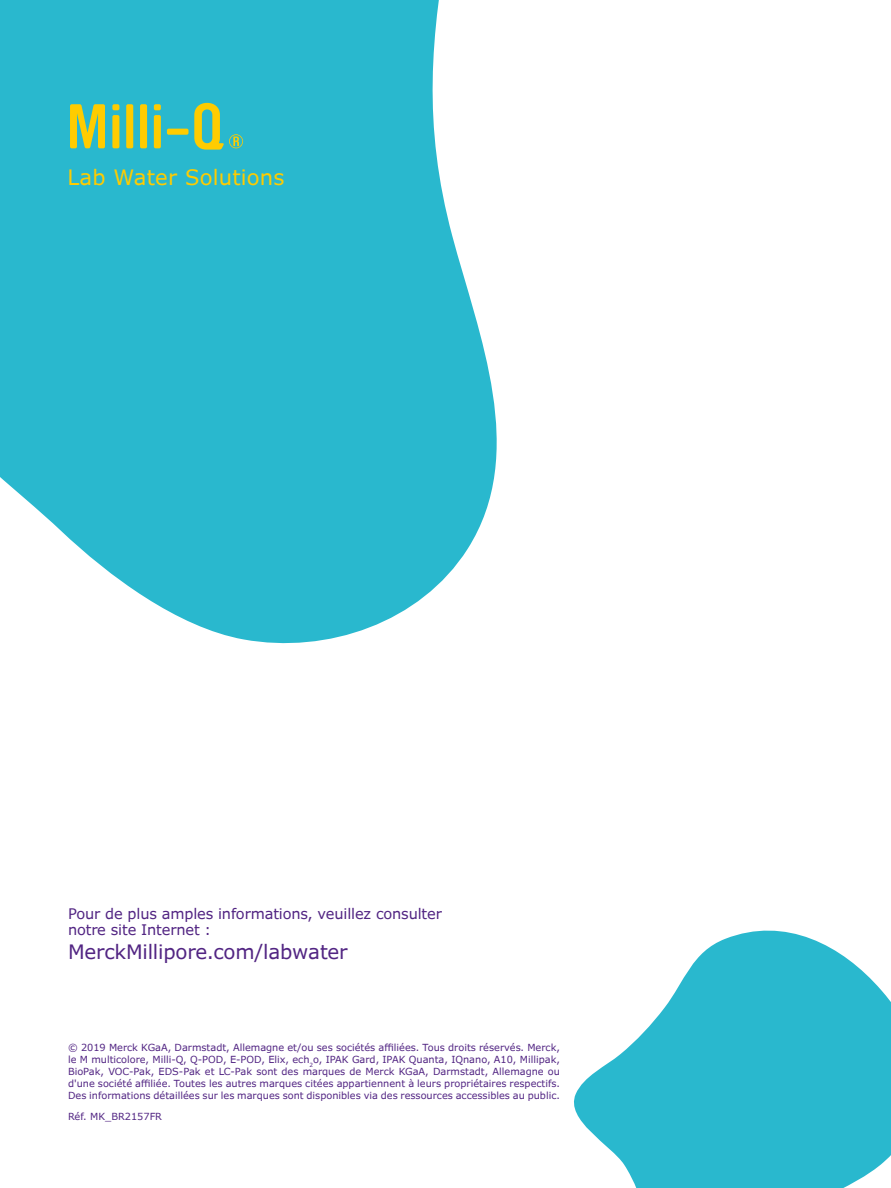
<style>
.page{position:relative;width:891px;height:1188px;background:#fff}
.page>*{position:absolute;margin:0;border:0;box-sizing:border-box;transform-origin:0 0}
.t1{font:21.15px "Verdana Pro";letter-spacing:.01em;color:#fc0}
.t2{font:19.8px "Verdana Pro";letter-spacing:-.01em;color:#522583}
.t3{font:14.55px/16.5px "Verdana Pro";letter-spacing:-.01em;color:#522583}
.t4{font:9.75px/12px "Verdana Pro";color:#522583;text-align:justify}
</style>
<div class="page">
<svg style="left:0;top:0;width:497px;height:644px;background:#46c1d4"></svg>
<svg style="left:70px;top:104px;width:35px;height:44px;background:#bdc53e"></svg>
<div style="left:140px;top:104px;width:7px;height:44px;background:#fc0;border-radius:2px"></div>
<div style="left:154px;top:104px;width:7px;height:6px;background:#fc0;border-radius:2px"></div>
<div style="left:126px;top:104px;width:7px;height:44px;background:#fc0;border-radius:2px"></div>
<div style="left:112px;top:115px;width:7px;height:33px;background:#fc0;border-radius:2px"></div>
<svg style="left:194px;top:103px;width:49px;height:47px;background:#79bf80"></svg>
<div style="left:154px;top:115px;width:7px;height:33px;background:#fc0;border-radius:2px"></div>
<div style="left:167px;top:129px;width:22px;height:6px;background:#fc0;border-radius:2px"></div>
<div style="left:112px;top:104px;width:7px;height:6px;background:#fc0;border-radius:2px"></div>
<svg style="left:574px;top:930px;width:317px;height:258px;fill:#29b8ce"></svg>
<h1 class="t1" style="left:68px;top:164px;width:218px">Lab Water Solutions</h1>
<h3 class="t3" style="left:68px;top:906px;width:375px">Pour de plus amples informations, veuillez consulter notre site Internet :</h3>
<h2 class="t2" style="left:68px;top:939px;width:281px">MerckMillipore.com/labwater</h2>
<p class="t4" style="left:68px;top:1042px;width:493px">© 2019 Merck KGaA, Darmstadt, Allemagne et/ou ses sociétés affiliées. Tous droits réservés. Merck, le M multicolore, Milli-Q, Q-POD, E-POD, Elix, ech<sub>2</sub>o, IPAK Gard, IPAK Quanta, IQnano, A10, Millipak, BioPak, VOC-Pak, EDS-Pak et LC-Pak sont des marques de Merck KGaA, Darmstadt, Allemagne ou d'une société affiliée. Toutes les autres marques citées appartiennent à leurs propriétaires respectifs.<br>Des informations détaillées sur les marques sont disponibles via des ressources accessibles au public.</p>
<p class="t4" style="left:68px;top:1111px;width:96px">Réf. MK_BR2157FR</p>
</div>
